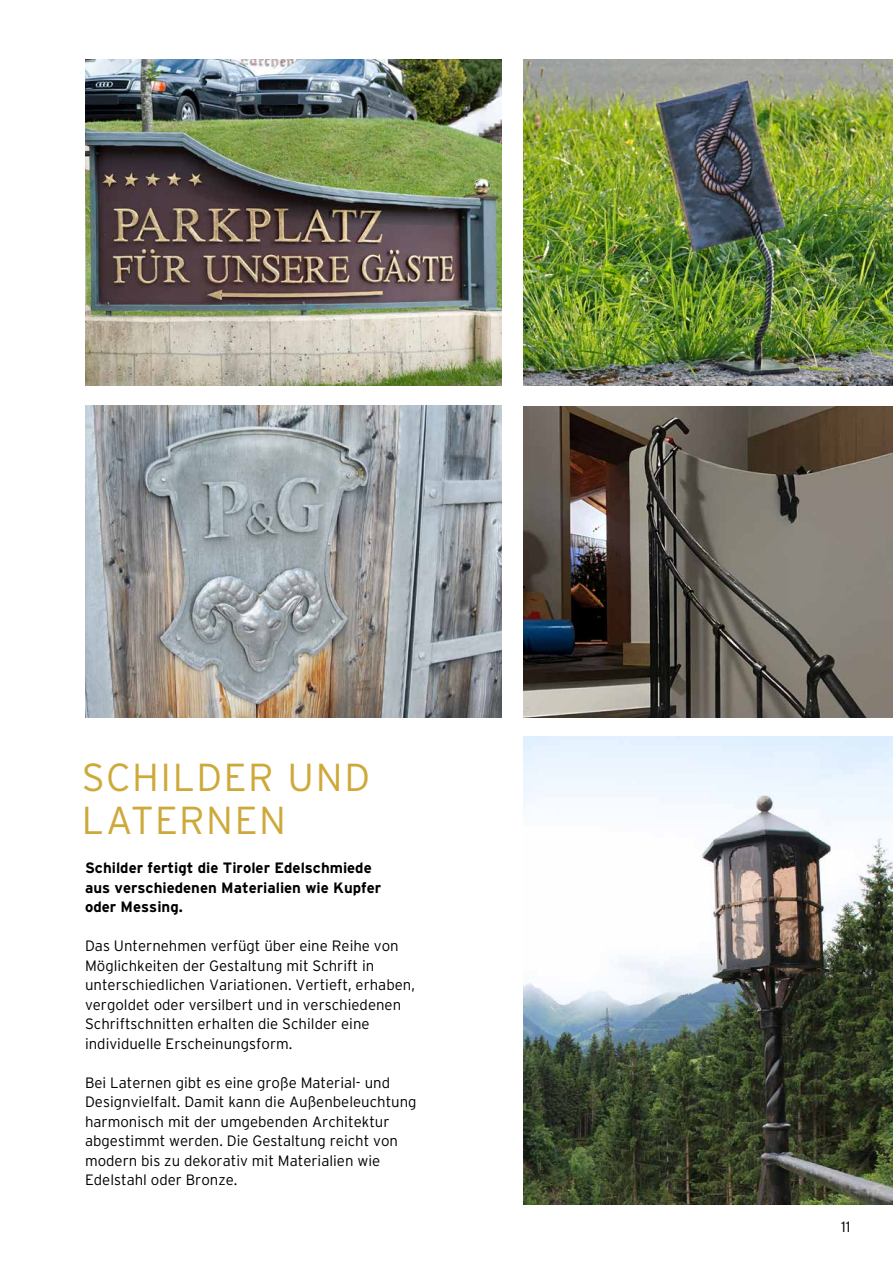
<style>
.page{position:relative;width:893px;height:1263px;background:#fff}
.page>*{position:absolute;margin:0;border:0;box-sizing:border-box;transform-origin:0 0}
.t1{font:300 39px/43.5px "Interstate";letter-spacing:.04em;color:#cea93a}
.t2{font:300 15px/19.5px "Interstate";color:#000}
.t3{font:700 15px/19.5px "Interstate";color:#000}
</style>
<div class="page">
<img style="left:523px;top:736px;width:370px;height:469px">
<img style="left:523px;top:60px;width:370px;height:326px">
<img style="left:85px;top:60px;width:417px;height:326px">
<img style="left:85px;top:405px;width:417px;height:312px">
<img style="left:523px;top:407px;width:370px;height:310px">
<h1 class="t1" style="left:82px;top:755px;width:290px">SCHILDER UND<br>LATERNEN</h1>
<p class="t3" style="left:85px;top:858px;width:298px">Schilder fertigt die Tiroler Edelschmiede aus verschiedenen Materialien wie Kupfer oder Messing.</p>
<p class="t2" style="left:85px;top:936px;width:331px">Das Unternehmen verfügt über eine Reihe von Möglichkeiten der Gestaltung mit Schrift in unterschiedlichen Variationen. Vertieft, erhaben, vergoldet oder versilbert und in verschiedenen Schriftschnitten erhalten die Schilder eine individuelle Erscheinungsform.</p>
<p class="t2" style="left:85px;top:1072px;width:333px">Bei Laternen gibt es eine große Material- und Designvielfalt. Damit kann die Außenbeleuchtung harmonisch mit der umgebenden Architektur abgestimmt werden. Die Gestaltung reicht von modern bis zu dekorativ mit Materialien wie Edelstahl oder Bronze.</p>
<p class="t2" style="left:841px;top:1217px;width:11px">11</p>
</div>
